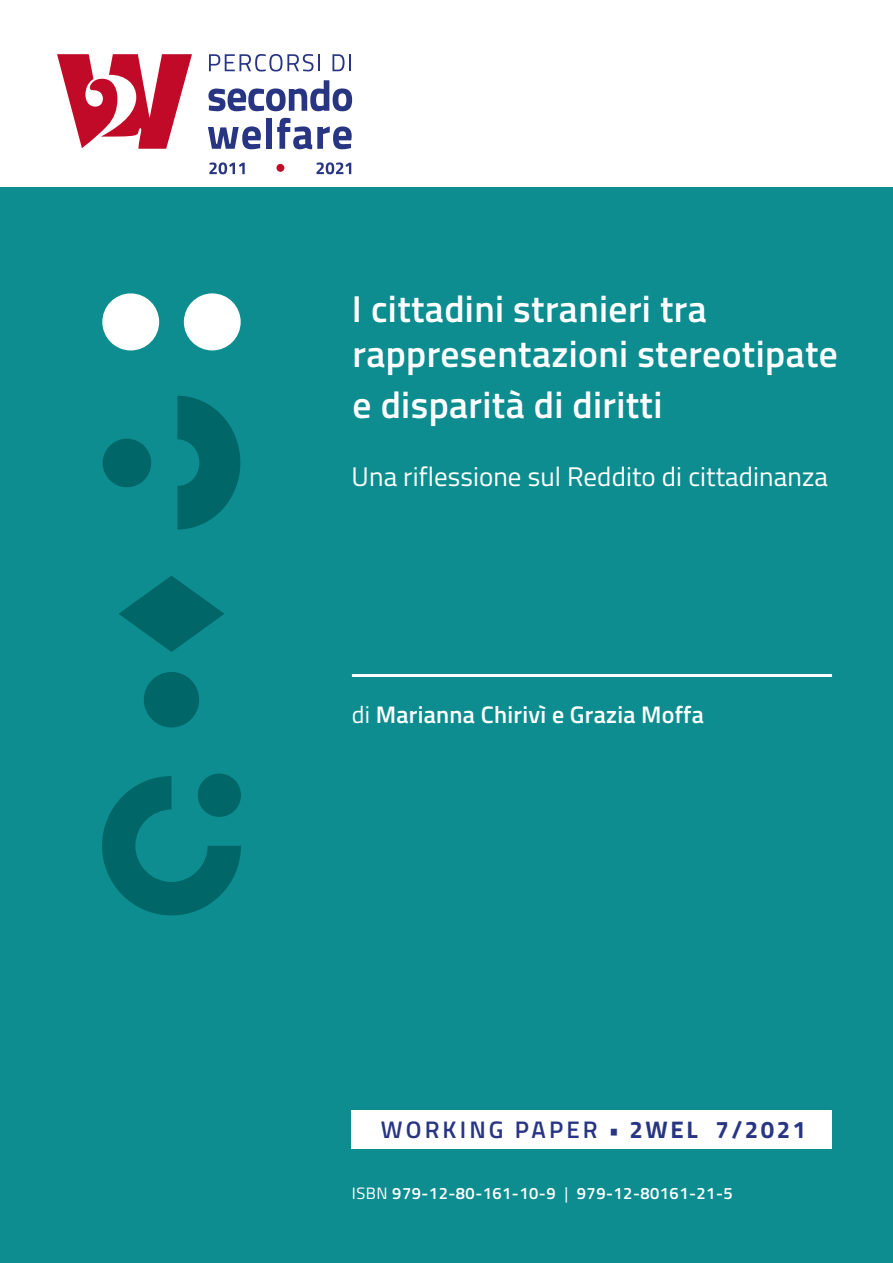
<style>
.page{position:relative;width:893px;height:1263px;background:#fff}
.page>*{position:absolute;margin:0;border:0;box-sizing:border-box;transform-origin:0 0}
.t1{font:600 37.5px/45px "Titillium";letter-spacing:.01em;color:#fff}
.t2{font:27px "Titillium";letter-spacing:.005em;color:#fff}
.t3{font:600 24px "Titillium";letter-spacing:.01em;color:#fff}
.elenco_numerato{font:600 24px "Titillium";letter-spacing:.13em;color:#283583}
.t4{font:600 16.5px "Titillium";letter-spacing:.03em;color:#fff}
.s1{font-weight:400}
.s2{font-weight:700}
</style>
<div class="page">
<div style="left:0;top:188px;width:893px;height:1075px;background:#0d8d8f"></div>
<div style="left:102px;top:293px;width:57px;height:57px;background:#fff;border-radius:50%"></div>
<div style="left:184px;top:293px;width:57px;height:57px;background:#fff;border-radius:50%"></div>
<svg style="left:102px;top:776px;width:139px;height:139px"></svg>
<div style="left:198px;top:773px;width:43px;height:44px;background:#006668;border-radius:50%"></div>
<svg style="left:177px;top:396px;width:63px;height:133px"></svg>
<div style="left:103px;top:439px;width:48px;height:48px;background:#006668;border-radius:50%"></div>
<div style="left:144px;top:672px;width:55px;height:55px;background:#006668;border-radius:50%"></div>
<svg style="left:119px;top:576px;width:105px;height:76px"></svg>
<hr style="left:352px;top:674px;width:480px;height:3px;background:#fff">
<div style="left:352px;top:1110px;width:480px;height:38px;background:#fff"></div>
<svg style="left:57px;top:54px;width:135px;height:95px"></svg>
<svg style="left:209px;top:54px;width:111px;height:18px"></svg>
<svg style="left:332px;top:54px;width:19px;height:17px"></svg>
<svg style="left:208px;top:80px;width:144px;height:31px"></svg>
<svg style="left:208px;top:126px;width:53px;height:23px"></svg>
<div style="left:266px;top:118px;width:6px;height:31px;background:#283583"></div>
<svg style="left:277px;top:118px;width:75px;height:31px"></svg>
<svg style="left:209px;top:162px;width:36px;height:12px"></svg>
<div style="left:276px;top:164px;width:8px;height:8px;background:#c10a27;border-radius:50%"></div>
<svg style="left:317px;top:162px;width:34px;height:12px"></svg>
<p class="t1" style="left:352px;top:284px;width:488px">I cittadini stranieri tra rappresentazioni stereotipate</p>
<p class="t1" style="left:353px;top:380px;width:311px">e disparità di diritti</p>
<p class="t2" style="left:352px;top:457px;width:478px">Una riflessione sul Reddito di cittadinanza</p>
<p class="t3" style="left:352px;top:697px;width:354px"><span class="s1">di</span> Marianna Chirivì e Grazia Moffa</p>
<p class="elenco_numerato" style="left:381px;top:1111px;width:427px">WORKING PAPER • <span class="s2">2WEL 7/2021</span></p>
<p class="t4" style="left:352px;top:1181px;width:382px"><span class="s1">ISBN</span> 979-12-80-161-10-9 <span class="s1">|</span> 979-12-80161-21-5</p>
</div>
